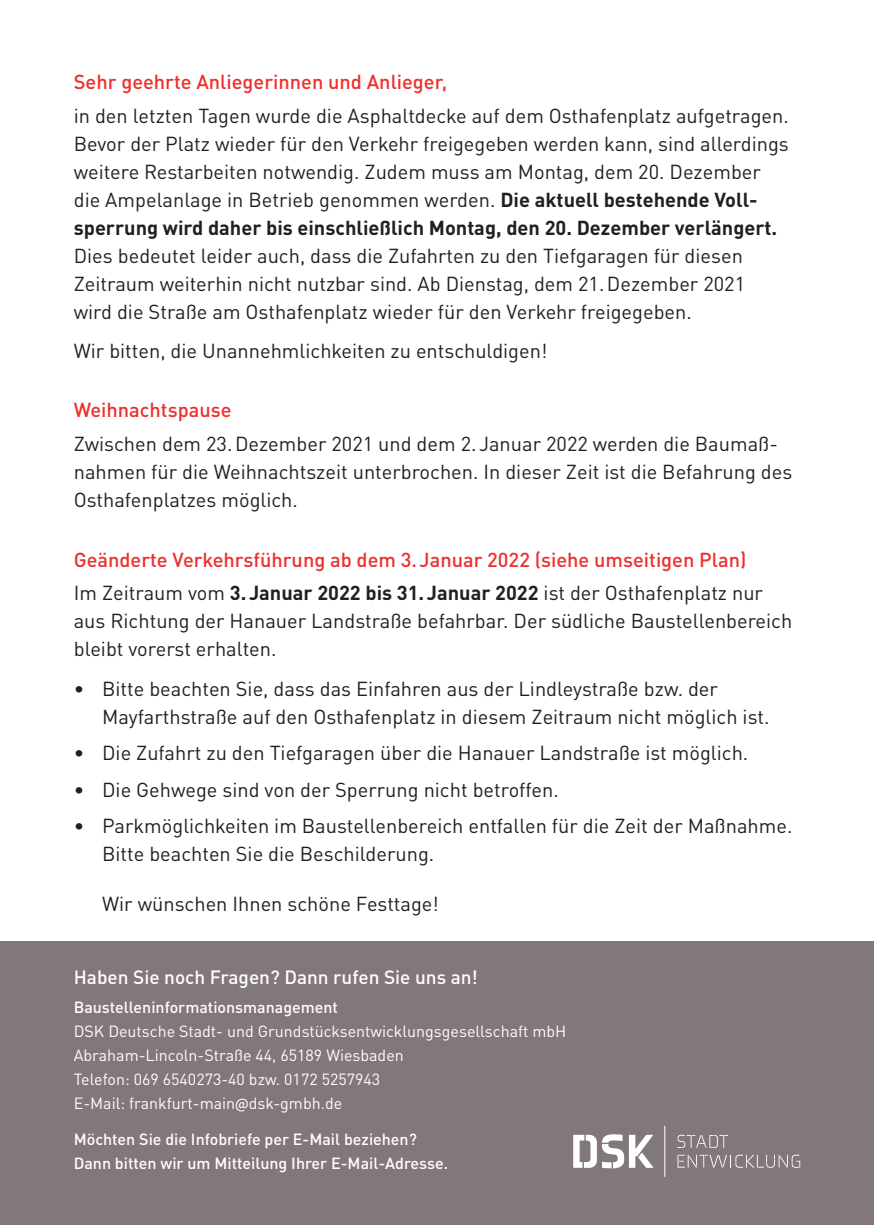
<style>
.page{position:relative;width:874px;height:1225px;background:#fff}
.page>*{position:absolute;margin:0;border:0;box-sizing:border-box;transform-origin:0 0}
.t1{font:20px/28px "DINOT";color:#231f20}
.t2{font:500 20px/33.6px "DINOT";color:#ee2f2d}
.t3{font:500 19px "DINOT";color:#fff}
.t4{font:16px/24px "DINOT";color:#fff}
.t5{font:500 16px/24px "DINOT";color:#fff}
.s1{font-weight:700}
.s2{font-weight:400;color:#231f20}
.s3{font-weight:700;color:#231f20}
.s4{font-family:"Source Sans Pro"}
</style>
<div class="page">
<div style="left:0;top:941px;width:873px;height:284px;background:#81777d"></div>
<hr style="left:664px;top:1125px;width:1px;height:51px;background:#fff">
<svg style="left:677px;top:1134px;width:50px;height:14px"></svg>
<svg style="left:677px;top:1154px;width:122px;height:13px"></svg>
<svg style="left:573px;top:1134px;width:80px;height:34px"></svg>
<p class="t2" style="left:74px;top:64px;width:375px">Sehr geehrte Anliegerinnen und Anlieger,</p>
<p class="t1" style="left:74px;top:101px;width:716px">in den letzten Tagen wurde die Asphaltdecke auf dem Osthafenplatz aufgetragen.<br>Bevor der Platz wieder für den Verkehr freigegeben werden kann, sind allerdings weitere Restarbeiten notwendig. Zudem muss am Montag, dem 20. Dezember die Ampelanlage in Betrieb genommen werden. <span class="s1">Die aktuell bestehende Voll&shy;sperrung wird daher bis einschließlich Montag, den 20. Dezember verlängert.</span></p>
<p class="t1" style="left:74px;top:241px;width:672px;text-align:justify">Dies bedeutet leider auch, dass die Zufahrten zu den Tiefgaragen für diesen Zeitraum weiterhin nicht nutzbar sind. Ab Dienstag, dem 21.Dezember 2021 wird die Straße am Osthafenplatz wieder für den Verkehr freigegeben.</p>
<p class="t1" style="left:74px;top:336px;width:475px">Wir bitten, die Unannehmlichkeiten zu entschuldigen!</p>
<p class="t2" style="left:74px;top:393px;width:159px">Weihnachtspause</p>
<p class="t1" style="left:74px;top:429px;width:719px">Zwischen dem 23.Dezember 2021 und dem 2.Januar 2022 werden die Baumaß&shy;nahmen für die Weihnachtszeit unterbrochen. In dieser Zeit ist die Befahrung des<br>Osthafenplatzes möglich.</p>
<p class="t2" style="left:74px;top:542px;width:690px">Geänderte Verkehrsführung ab dem 3.Januar 2022 (siehe umseitigen Plan)<br><span class="s2">Im Zeitraum vom</span> <span class="s3">3.Januar 2022 bis 31.Januar 2022</span> <span class="s2">ist der Osthafenplatz nur</span></p>
<p class="t1" style="left:74px;top:606px;width:719px">aus Richtung der Hanauer Landstraße befahrbar. Der südliche Baustellenbereich bleibt vorerst erhalten.</p>
<p class="t1" style="left:102px;top:674px;width:668px;text-indent:-28px">• Bitte beachten Sie, dass das Einfahren aus der Lindleystraße bzw. der<br>Mayfarthstraße auf den Osthafenplatz in diesem Zeitraum nicht möglich ist.</p>
<p class="t1" style="left:74px;top:738px;width:675px">• Die Zufahrt zu den Tiefgaragen über die Hanauer Landstraße ist möglich.</p>
<p class="t1" style="left:74px;top:775px;width:486px">• Die Gehwege sind von der Sperrung nicht betroffen.</p>
<p class="t1" style="left:102px;top:811px;width:691px;text-indent:-28px">• Parkmöglichkeiten im Baustellenbereich entfallen für die Zeit der Maßnahme.<br>Bitte beachten Sie die Beschilderung.</p>
<p class="t1" style="left:102px;top:889px;width:338px">Wir wünschen Ihnen schöne Festtage!</p>
<p class="t3" style="left:74px;top:965px;width:405px">Haben Sie noch Fragen? Dann rufen Sie uns an!</p>
<p class="t5" style="left:74px;top:995px;width:266px">Baustelleninformationsmanagement</p>
<p class="t4" style="left:74px;top:1019px;width:494px">DSK Deutsche Stadt- und Grundstücksentwicklungsgesellschaft mbH Abraham-Lincoln-Straße 44, 65189 Wiesbaden<br>Telefon: 069 6540273-40 bzw. 0172 5257943<br>E-Mail: frankfurt-main<span class="s4">@</span>dsk-gmbh.de</p>
<p class="t5" style="left:74px;top:1126px;width:376px">Möchten Sie die Infobriefe per E-Mail beziehen?<br>Dann bitten wir um Mitteilung Ihrer E-Mail-Adresse.</p>
</div>
